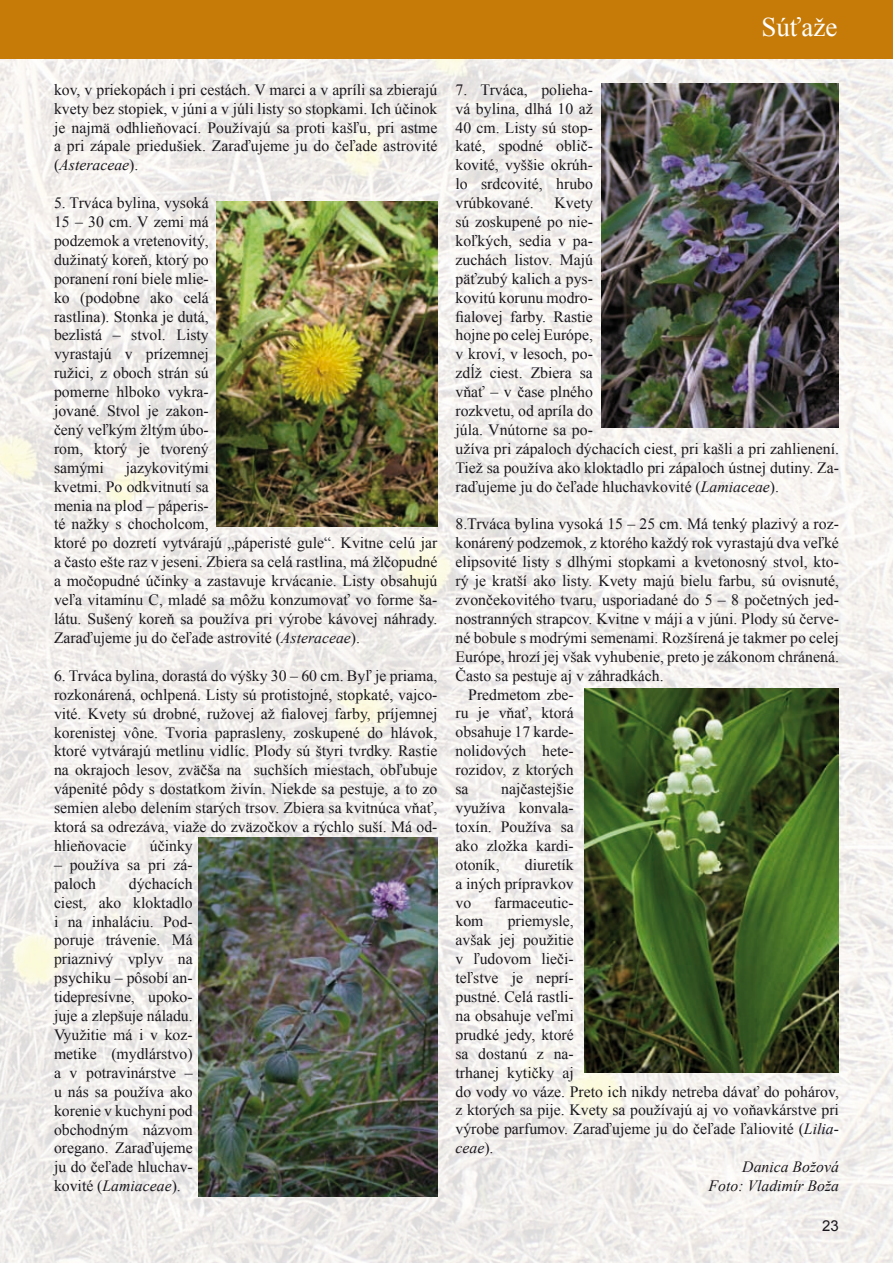
<style>
.page{position:relative;width:893px;height:1263px;background:#fff}
.page>*{position:absolute;margin:0;border:0;box-sizing:border-box;transform-origin:0 0}
.t1{font:27px "Times New Roman";color:#fff}
.Základný_text_bez_od{font:15.75px/18.9px "Times New Roman";color:#1a171c;text-align:justify}
.Základný_text{font:15.75px/18.9px "Times New Roman";color:#1a171c;text-align:justify}
.Autor{font:italic 15.75px "Times New Roman";color:#1a171c}
.t2{font:15px "Arial";color:#1a171c}
.s1{font-style:italic}
</style>
<div class="page">
<img style="left:0;top:58px;width:893px;height:1205px">
<div style="left:0;top:0;width:893px;height:58px;background:#c67b08"></div>
<img style="left:217px;top:202px;width:220px;height:325px">
<img style="left:199px;top:837px;width:238px;height:359px">
<img style="left:602px;top:84px;width:237px;height:343px">
<img style="left:585px;top:689px;width:254px;height:383px">
<h1 class="t1" style="left:761px;top:9px;width:78px">Súťaže</h1>
<p class="Základný_text_bez_od" style="left:54px;top:80px;width:385px">kov, v priekopách i pri cestách. V marci a v apríli sa zbierajú kvety bez stopiek, v júni a v júli listy so stopkami. Ich účinok je najmä odhlieňovací. Používajú sa proti kašľu, pri astme a pri zápale priedušiek. Zaraďujeme ju do čeľade astrovité (<span class="s1">Asteraceae</span>).</p>
<p class="Základný_text_bez_od" style="left:54px;top:193px;width:156px">5. Trváca bylina, vysoká 15 – 30 cm. V zemi má podzemok a vretenovitý, dužinatý koreň, ktorý po poranení roní biele mlie&shy;ko (podobne ako celá rastlina). Stonka je dutá, bezlistá – stvol. Listy vyrastajú v prízemnej ružici, z oboch strán sú pomerne hlboko vykra&shy;jované. Stvol je zakon&shy;čený veľkým žltým úbo&shy;rom, ktorý je tvorený samými</p>
<p class="Základný_text_bez_od" style="left:54px;top:458px;width:385px;text-align:left;text-indent:72px">jazykovitými<br>kvetmi. Po odkvitnutí sa<br>menia na plod – páperis-<br>té nažky s chocholcom,<br>ktoré po dozretí vytvárajú „páperisté gule“. Kvitne celú jar a často ešte raz v jeseni. Zbiera sa celá rastlina, má žlčopudné a močopudné účinky a zastavuje krvácanie. Listy obsahujú veľa vitamínu C, mladé sa môžu konzumovať vo forme ša&shy;látu. Sušený koreň sa používa pri výrobe kávovej náhrady.<br>Zaraďujeme ju do čeľade astrovité (<span class="s1">Asteraceae</span>).</p>
<p class="Základný_text_bez_od" style="left:54px;top:666px;width:385px">6. Trváca bylina, dorastá do výšky 30 – 60 cm. Byľ je priama, rozkonárená, ochlpená. Listy sú protistojné, stopkaté, vajco&shy;vité. Kvety sú drobné, ružovej až fialovej farby, príjemnej korenistej vône. Tvoria paprasleny, zoskupené do hlávok, ktoré vytvárajú metlinu vidlíc. Plody sú štyri tvrdky. Rastie na okrajoch lesov, zväčša na suchších miestach, obľubuje vápenité pôdy s dostatkom živín. Niekde sa pestuje, a to zo semien alebo delením starých trsov. Zbiera sa kvitnúca vňať, ktorá sa odrezáva, viaže do zväzočkov a rýchlo suší. Má od&shy;hlieňovacie</p>
<p class="Základný_text_bez_od" style="left:150px;top:836px;width:44px">účinky</p>
<p class="Základný_text_bez_od" style="left:54px;top:855px;width:140px">– používa sa pri zá&shy;paloch</p>
<p class="Základný_text_bez_od" style="left:54px;top:874px;width:140px;text-indent:75px">dýchacích ciest, ako kloktadlo i na inhaláciu. Pod&shy;poruje trávenie. Má priaznivý vplyv na psychiku – pôsobí an&shy;tidepresívne, upoko&shy;juje a zlepšuje náladu.<br>Využitie má i v koz&shy;metike (mydlárstvo) a v potravinárstve – u nás sa používa ako korenie v kuchyni pod obchodným názvom oregano. Zaraďujeme ju do čeľade hluchav&shy;kovité (<span class="s1">Lamiaceae</span>).</p>
<p class="Základný_text_bez_od" style="left:455px;top:80px;width:139px">7. Trváca, polieha&shy;vá bylina, dlhá 10 až 40 cm. Listy sú stop&shy;katé, spodné oblič&shy;kovité, vyššie okrúh&shy;lo srdcovité, hrubo vrúbkované.</p>
<p class="Základný_text_bez_od" style="left:455px;top:193px;width:385px;text-align:left;text-indent:99px">Kvety<br>sú zoskupené po nie-<br>koľkých, sedia v pa-<br>zuchách listov. Majú<br>päťzubý kalich a pys-<br>kovitú korunu modro-<br>fialovej farby. Rastie<br>hojne po celej Európe,<br>v kroví, v lesoch, po-<br>zdĺž ciest. Zbiera sa<br>vňať – v čase plného<br>rozkvetu, od apríla do<br>júla. Vnútorne sa po-<br>užíva pri zápaloch dýchacích ciest, pri kašli a pri zahlienení.<br>Tiež sa používa ako kloktadlo pri zápaloch ústnej dutiny. Za&shy;raďujeme ju do čeľade hluchavkovité (<span class="s1">Lamiaceae</span>).</p>
<p class="Základný_text_bez_od" style="left:455px;top:514px;width:385px">8.Trváca bylina vysoká 15 – 25 cm. Má tenký plazivý a roz&shy;konárený podzemok, z ktorého každý rok vyrastajú dva veľké elipsovité listy s dlhými stopkami a kvetonosný stvol, kto&shy;rý je kratší ako listy. Kvety majú bielu farbu, sú ovisnuté, zvončekovitého tvaru, usporiadané do 5 – 8 početných jed&shy;nostranných strapcov. Kvitne v máji a v júni. Plody sú červe&shy;né bobule s modrými semenami. Rozšírená je takmer po celej Európe, hrozí jej však vyhubenie, preto je zákonom chránená.<br>Často sa pestuje aj v záhradkách.</p>
<p class="Základný_text" style="left:455px;top:685px;width:120px;text-indent:13px">Predmetom zbe&shy;ru je vňať, ktorá obsahuje 17 karde&shy;nolidových hete&shy;rozidov, z ktorých sa</p>
<p class="Základný_text" style="left:455px;top:779px;width:120px;text-indent:46px">najčastejšie využíva konvala&shy;toxín. Používa sa ako zložka kardi&shy;otoník,</p>
<p class="Základný_text" style="left:455px;top:855px;width:120px;text-indent:69px">diuretík a iných prípravkov vo</p>
<p class="Základný_text" style="left:494px;top:892px;width:81px">farmaceutic-</p>
<p class="Základný_text" style="left:455px;top:911px;width:385px;text-align:left;text-indent:52px">priemysle,<br>avšak jej použitie<br>v ľudovom lieči-<br>teľstve je neprí-<br>pustné. Celá rastli-<br>na obsahuje veľmi<br>prudké jedy, ktoré<br>sa dostanú z na-<br>trhanej kytičky aj<br>do vody vo váze. Preto ich nikdy netreba dávať do pohárov, z ktorých sa pije. Kvety sa používajú aj vo voňavkárstve pri výrobe parfumov. Zaraďujeme ju do čeľade ľaliovité (<span class="s1">Lilia&shy;ceae</span>).</p>
<p class="Autor" style="left:742px;top:1156px;width:98px">Danica Božová</p>
<p class="Autor" style="left:709px;top:1175px;width:132px">Foto: Vladimír Boža</p>
<p class="Základný_text" style="left:455px;top:911px;width:30px">kom</p>
<p class="t2" style="left:822px;top:1216px;width:18px">23</p>
</div>
